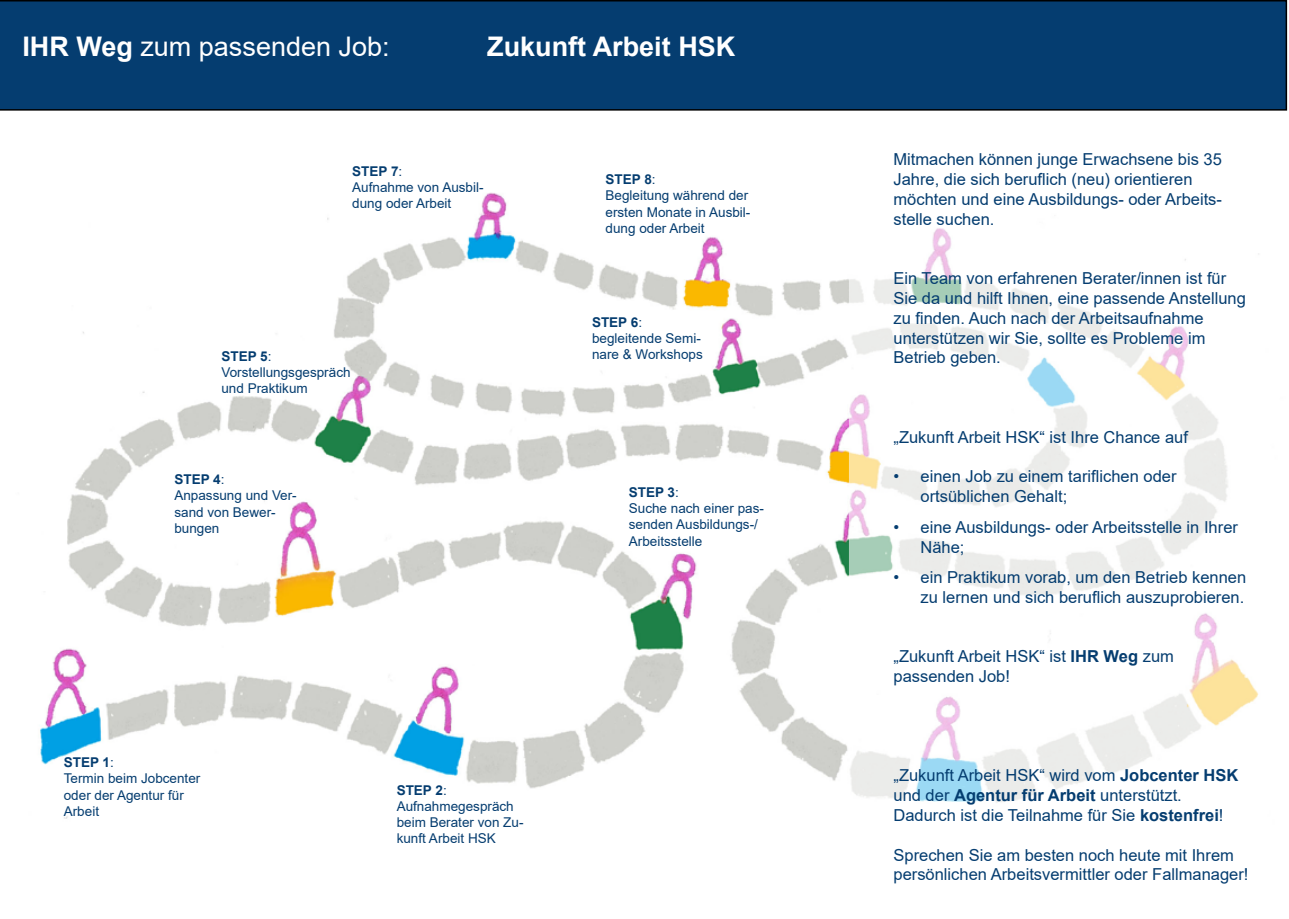
<style>
.page{position:relative;width:1289px;height:919px;background:#fff}
.page>*{position:absolute;margin:0;border:0;box-sizing:border-box;transform-origin:0 0}
.t1{font:27px "Arial";color:#fff}
.t2{font:700 27px "Arial";color:#fff}
.t3{font:16.5px/19.8px "Arial";color:#053d70}
.t4{font:13.5px/16.2px "Arial";color:#053d70}
.s1{font-weight:700}
</style>
<div class="page">
<img style="left:40px;top:192px;width:809px;height:627px">
<svg style="left:849px;top:109px;width:439px;height:694px"></svg>
<div style="left:0;top:0;width:1286px;height:111px;background:#053d70"></div>
<h1 class="t1" style="left:22px;top:28px;width:369px"><span class="s1">IHR Weg</span> zum passenden Job:</h1>
<h1 class="t2" style="left:487px;top:28px;width:249px">Zukunft Arbeit HSK</h1>
<p class="t4" style="left:352px;top:163px;width:133px"><span class="s1">STEP 7</span>:<br>Aufnahme von Ausbil&shy;dung oder Arbeit</p>
<p class="t4" style="left:605px;top:171px;width:146px"><span class="s1">STEP 8</span>:<br>Begleitung während der ersten Monate in Ausbil&shy;dung oder Arbeit</p>
<p class="t4" style="left:221px;top:348px;width:131px"><span class="s1">STEP 5</span>:<br>Vorstellungsgespräch und Praktikum</p>
<p class="t4" style="left:174px;top:471px;width:124px"><span class="s1">STEP 4</span>:<br>Anpassung und Ver&shy;sand von Bewer&shy;bungen</p>
<p class="t4" style="left:592px;top:314px;width:112px"><span class="s1">STEP 6</span>: begleitende Semi&shy;nare &amp; Workshops</p>
<p class="t4" style="left:629px;top:484px;width:137px"><span class="s1">STEP 3</span>:<br>Suche nach einer pas&shy;senden Ausbildungs-/<br>Arbeitsstelle</p>
<p class="t4" style="left:64px;top:754px;width:138px"><span class="s1">STEP 1</span>:<br>Termin beim Jobcenter oder der Agentur für<br>Arbeit</p>
<p class="t4" style="left:397px;top:781px;width:128px"><span class="s1">STEP 2</span>:<br>Aufnahmegespräch beim Berater von Zu&shy;kunft Arbeit HSK</p>
<p class="t3" style="left:893px;top:149px;width:330px">Mitmachen können junge Erwachsene bis 35<br>Jahre, die sich beruflich (neu) orientieren möchten und eine Ausbildungs- oder Arbeits&shy;stelle suchen.</p>
<p class="t3" style="left:893px;top:268px;width:354px">Ein Team von erfahrenen Berater/innen ist für Sie da und hilft Ihnen, eine passende Anstellung zu finden. Auch nach der Arbeitsaufnahme unterstützen wir Sie, sollte es Probleme im Betrieb geben.</p>
<p class="t3" style="left:893px;top:427px;width:296px">„Zukunft Arbeit HSK“ ist Ihre Chance auf</p>
<p class="t3" style="left:920px;top:466px;width:257px;text-indent:-27px">• einen Job zu einem tariflichen oder ortsüblichen Gehalt;</p>
<p class="t3" style="left:920px;top:517px;width:319px;text-indent:-27px">• eine Ausbildungs- oder Arbeitsstelle in Ihrer<br>Nähe;</p>
<p class="t3" style="left:893px;top:567px;width:354px;text-align:right">• ein Praktikum vorab, um den Betrieb kennen zu lernen und sich beruflich auszuprobieren.</p>
<p class="t3" style="left:893px;top:646px;width:282px">„Zukunft Arbeit HSK“ ist <span class="s1">IHR Weg</span> zum passenden Job!</p>
<p class="t3" style="left:893px;top:765px;width:346px">„Zukunft Arbeit HSK“ wird vom <span class="s1">Jobcenter HSK </span>und der <span class="s1">Agentur für Arbeit</span> unterstützt.<br>Dadurch ist die Teilnahme für Sie <span class="s1">kostenfrei</span>!</p>
<p class="t3" style="left:893px;top:844px;width:356px">Sprechen Sie am besten noch heute mit Ihrem persönlichen Arbeitsvermittler oder Fallmanager!</p>
</div>
